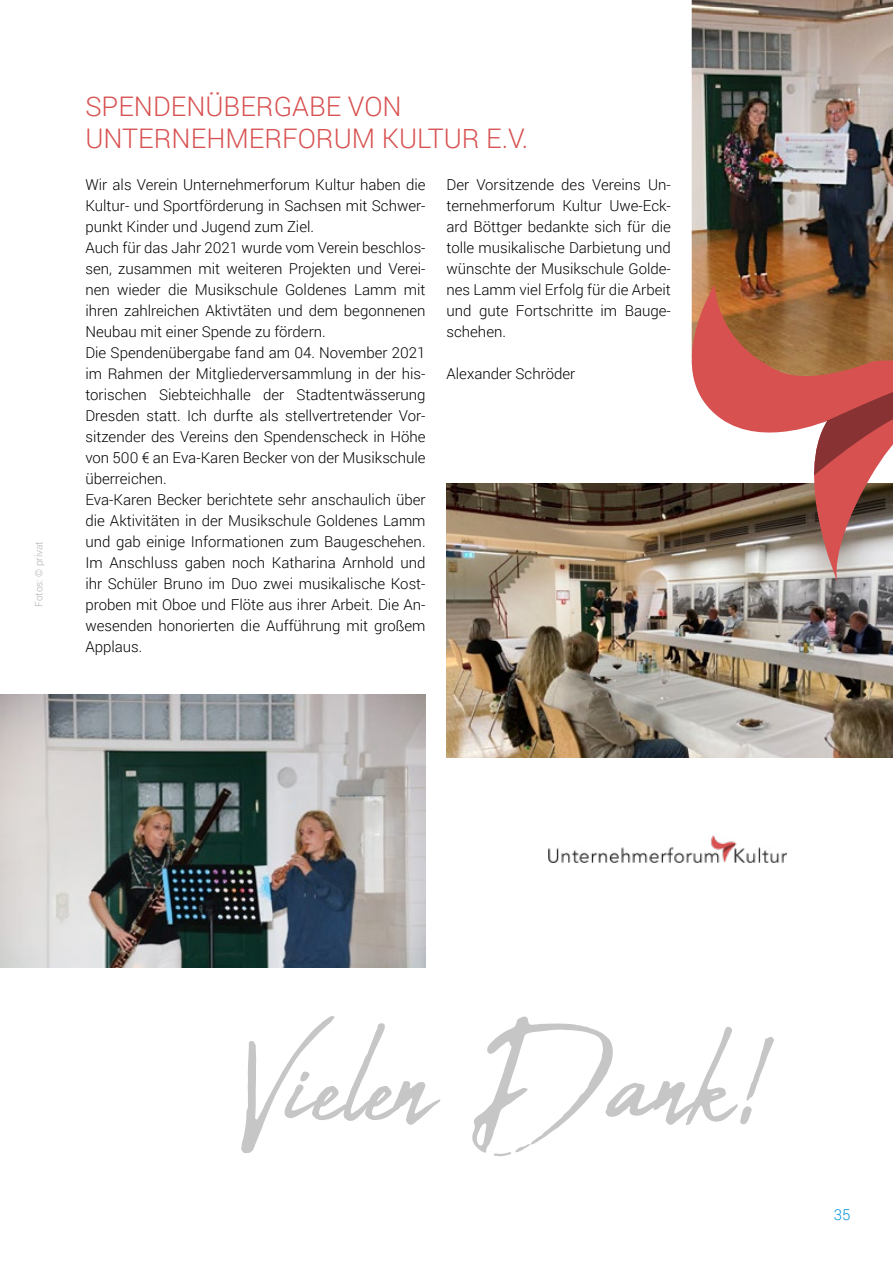
<style>
.page{position:relative;width:893px;height:1263px;background:#fff}
.page>*{position:absolute;margin:0;border:0;box-sizing:border-box;transform-origin:0 0}
.t1{font:175.95px "Abuget";color:#c6c6c6}
.t2{font:300 27px/32.4px "Roboto";color:#d85151}
.t3{font:300 15px/21px "Roboto";color:#000}
.t4{font:300 15px "Roboto";color:#0095db}
.t5{font:300 10.2px "Roboto";color:#b3b2b2}
</style>
<div class="page">
<img style="left:692px;top:0;width:201px;height:285px">
<img style="left:0;top:694px;width:426px;height:273px">
<img style="left:446px;top:483px;width:447px;height:274px">
<img style="left:549px;top:835px;width:238px;height:28px">
<img style="left:659px;top:285px;width:234px;height:297px">
<svg style="left:760px;top:367px;width:133px;height:118px"></svg>
<p class="t5" style="left:32px;top:607px;width:67px;rotate:-90deg">Fotos: © privat</p>
<h2 class="t2" style="left:85px;top:89px;width:444px">SPENDENÜBERGABE VON<br>UNTERNEHMERFORUM KULTUR E.V.</h2>
<p class="t3" style="left:85px;top:174px;width:342px">Wir als Verein Unternehmerforum Kultur haben die Kultur- und Sportförderung in Sachsen mit Schwer&shy;punkt Kinder und Jugend zum Ziel.<br>Auch für das Jahr 2021 wurde vom Verein beschlos&shy;sen, zusammen mit weiteren Projekten und Verei&shy;nen wieder die Musikschule Goldenes Lamm mit ihren zahlreichen Aktivtäten und dem begonnenen Neubau mit einer Spende zu fördern.<br>Die Spendenübergabe fand am 04. November 2021 im Rahmen der Mitgliederversammlung in der his&shy;torischen Siebteichhalle der Stadtentwässerung Dresden statt. Ich durfte als stellvertretender Vor&shy;sitzender des Vereins den Spendenscheck in Höhe von 500 € an Eva-Karen Becker von der Musikschule überreichen.<br>Eva-Karen Becker berichtete sehr anschaulich über die Aktivitäten in der Musikschule Goldenes Lamm und gab einige Informationen zum Baugeschehen.<br>Im Anschluss gaben noch Katharina Arnhold und ihr Schüler Bruno im Duo zwei musikalische Kost&shy;proben mit Oboe und Flöte aus ihrer Arbeit. Die An&shy;wesenden honorierten die Aufführung mit großem Applaus.</p>
<p class="t3" style="left:446px;top:174px;width:226px;text-align:justify">Der Vorsitzende des Vereins Un&shy;ternehmerforum Kultur Uwe-Eck&shy;ard Böttger bedankte sich für die tolle musikalische Darbietung und wünschte der Musikschule Golde&shy;nes Lamm viel Erfolg für die Arbeit und gute Fortschritte im Bauge&shy;schehen.</p>
<p class="t3" style="left:446px;top:363px;width:130px">Alexander Schröder</p>
<h1 class="t1" style="left:240px;top:984px;width:541px">Vielen Dank!</h1>
<p class="t4" style="left:834px;top:1205px;width:18px">35</p>
</div>
